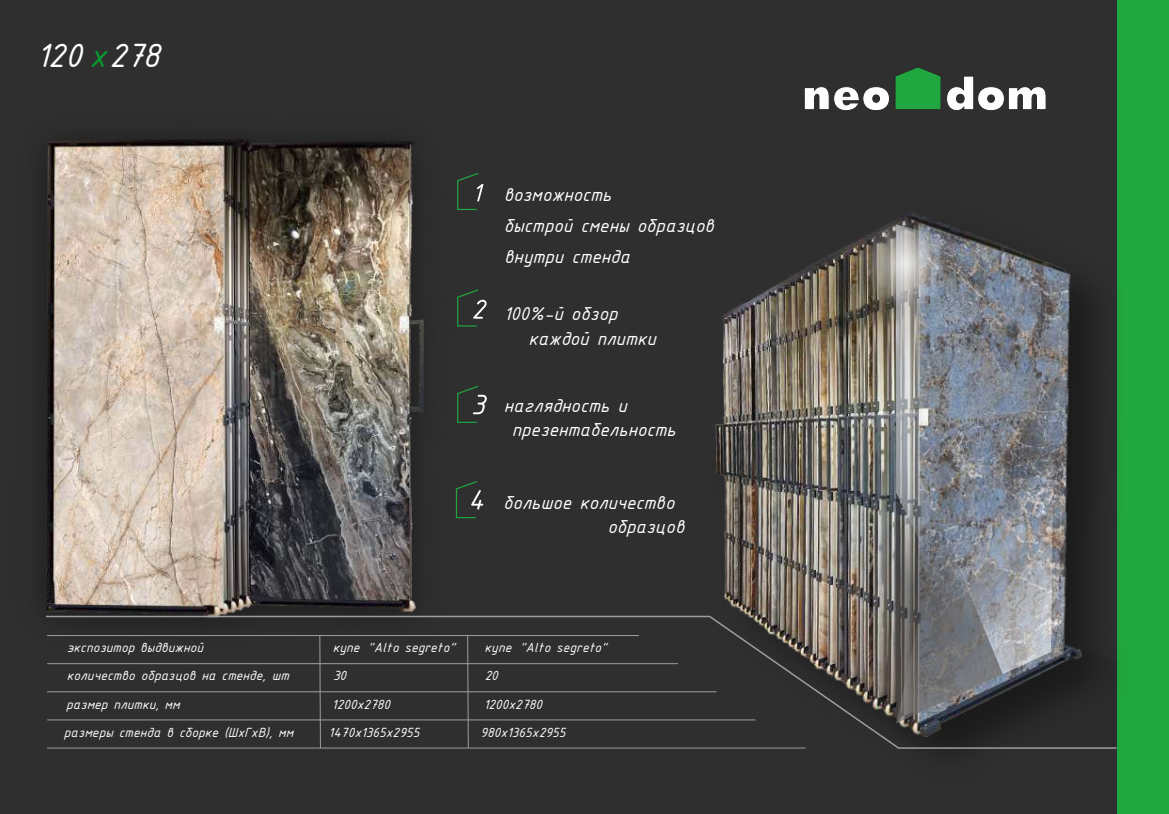
<style>
.page{position:relative;width:1169px;height:814px;background:#2f2f2f}
.page>*{position:absolute;margin:0;border:0;box-sizing:border-box;transform-origin:0 0}
.t1{font:36px "ISOCPEUR Italic";color:#fff}
.t2{font:20.12px/31px "ISOCPEUR Italic";color:#fff}
.t3{font:14.25px "ISOCPEUR Italic";color:#fefefe}
.t4{font:14.25px "ISOCPEUR Italic";color:#fff}
.s1{color:#069a2e}
</style>
<div class="page">
<img style="left:46px;top:139px;width:378px;height:476px">
<div style="left:1116px;top:0;width:53px;height:814px;background:#21a73f"></div>
<img style="left:715px;top:212px;width:214px;height:403px">
<svg style="left:46px;top:615px;width:1071px;height:134px"></svg>
<hr style="left:47px;top:748px;width:758px;height:1px;background:#9d9e9e">
<svg style="left:862px;top:219px;width:80px;height:88px"></svg>
<svg style="left:892px;top:224px;width:224px;height:524px"></svg>
<svg style="left:804px;top:67px;width:242px;height:44px"></svg>
<svg style="left:457px;top:173px;width:26px;height:37px"></svg>
<svg style="left:455px;top:481px;width:28px;height:38px"></svg>
<svg style="left:457px;top:289px;width:30px;height:38px"></svg>
<svg style="left:457px;top:385px;width:30px;height:38px"></svg>
<h1 class="t1" style="left:36px;top:44px;width:125px">120 <span class="s1">x</span>278</h1>
<p class="t2" style="left:504px;top:181px;width:211px">возможность<br>быстрой смены образцов внутри стенда</p>
<p class="t2" style="left:528px;top:303px;width:129px;line-height:25.4px;text-indent:-24px">100%-й обзор каждой плитки</p>
<p class="t2" style="left:512px;top:396px;width:166px;line-height:23.6px;text-indent:-8px">наглядность и презентабельность</p>
<p class="t2" style="left:607px;top:492px;width:78px;line-height:24.1px;text-indent:-104px">большое количество образцов</p>
<p class="t3" style="left:67px;top:643px;width:138px">экспозитор выдвижной</p>
<p class="t4" style="left:333px;top:643px;width:124px">купе "Alto segreto"</p>
<p class="t3" style="left:67px;top:671px;width:224px">количество образцов на стенде, шт</p>
<p class="t4" style="left:333px;top:671px;width:15px">30</p>
<p class="t3" style="left:66px;top:699px;width:115px">размер плитки, мм</p>
<p class="t4" style="left:332px;top:699px;width:60px">1200х2780</p>
<p class="t3" style="left:64px;top:727px;width:231px">размеры стенда в сборке (ШхГхВ), мм</p>
<p class="t4" style="left:329px;top:727px;width:92px">1470x1365х2955</p>
<p class="t4" style="left:484px;top:643px;width:124px">купе "Alto segreto"</p>
<p class="t4" style="left:485px;top:671px;width:15px">20</p>
<p class="t4" style="left:484px;top:699px;width:60px">1200х2780</p>
<p class="t4" style="left:480px;top:727px;width:86px">980x1365х2955</p>
</div>
